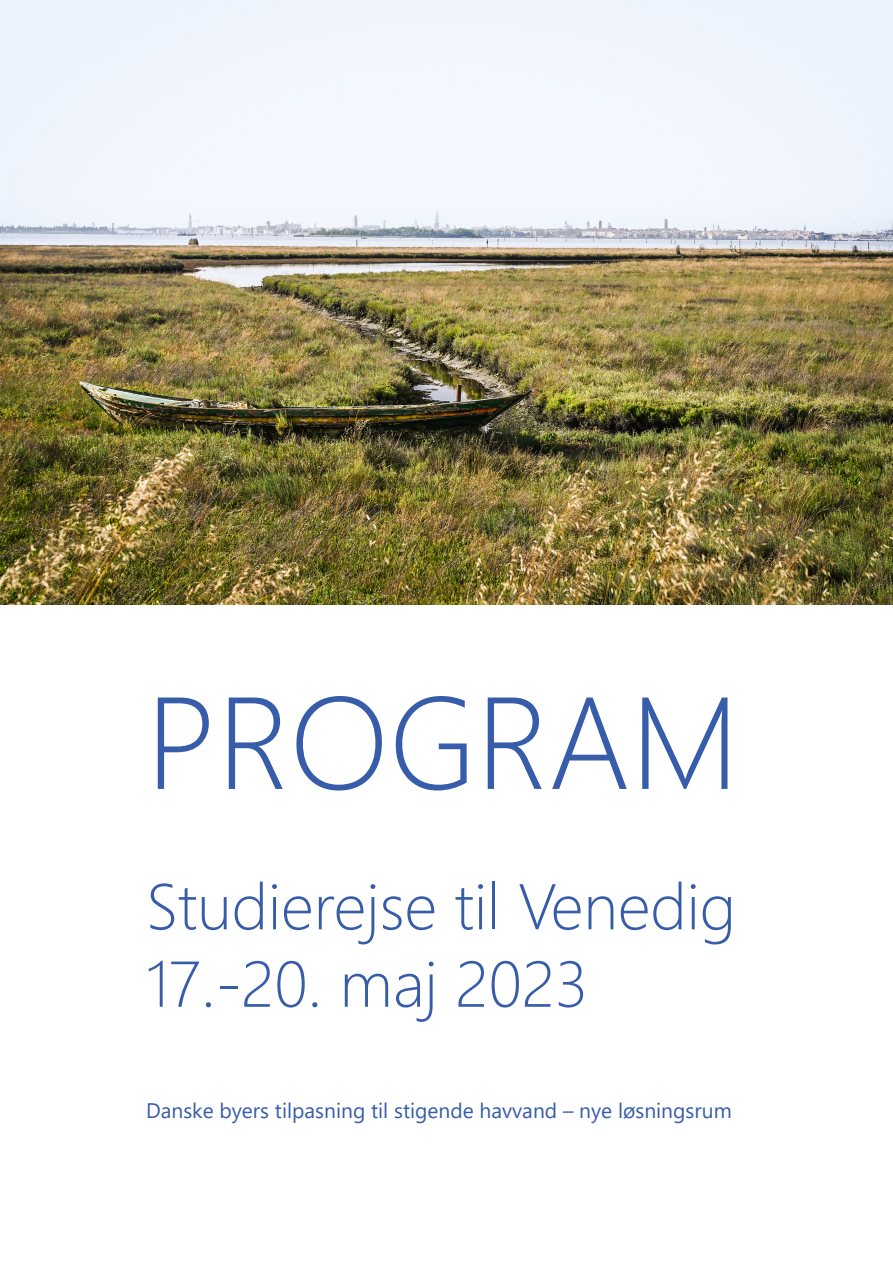
<style>
.page{position:relative;width:893px;height:1263px;background:#fff}
.page>*{position:absolute;margin:0;border:0;box-sizing:border-box;transform-origin:0 0}
.t1{font:300 130.5px "Segoe UI";color:#365caa}
.t2{font:300 64.5px "Segoe UI";color:#365caa}
.t3{font:21px "Segoe UI";color:#365caa}
</style>
<div class="page">
<img style="left:0;top:0;width:893px;height:604px">
<p class="t1" style="left:146px;top:619px;width:595px">PROGRAM</p>
<p class="t2" style="left:146px;top:846px;width:591px">Studierejse til Venedig</p>
<p class="t2" style="left:146px;top:923px;width:444px">17.-20. maj 2023</p>
<p class="t3" style="left:146px;top:1091px;width:587px">Danske byers tilpasning til stigende havvand – nye løsningsrum</p>
</div>
